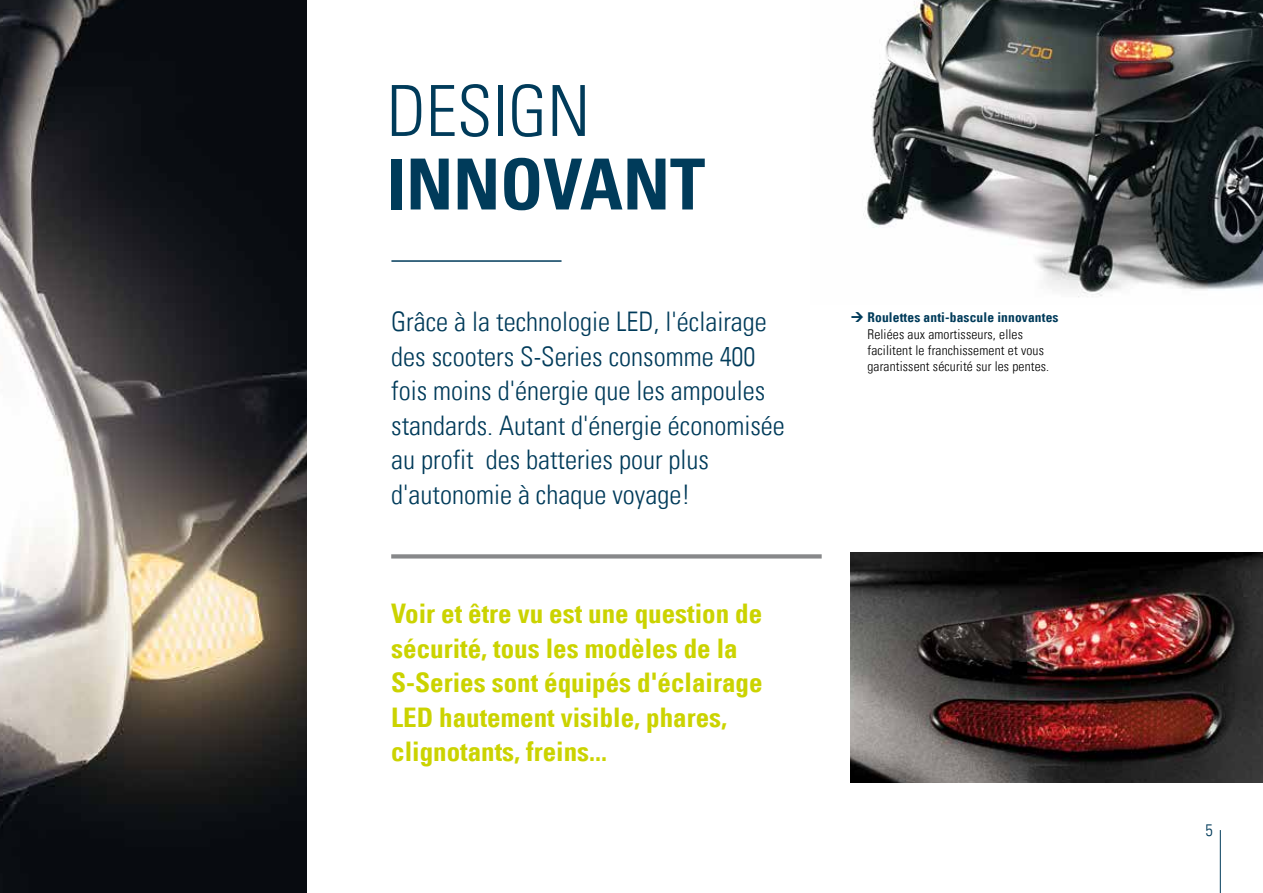
<style>
.page{position:relative;width:1263px;height:893px;background:#fff}
.page>*{position:absolute;margin:0;border:0;box-sizing:border-box;transform-origin:0 0}
.t1{font:70.5px "Univers Com 67 Bold Cond";color:#003b5a}
.t2{font:70.5px "Univers Com 47 Light Cond";color:#003b5a}
.t3{font:27px/34.5px "Univers Com 47 Light Cond";color:#003b5a}
.t4{font:27px/34.5px "Univers Com 67 Bold Cond";color:#cbd300}
.t5{font:16.5px "Univers Com 47 Light Cond";color:#003b5a}
.t6{font:13.5px/16.5px "Univers Com 47 Light Cond";letter-spacing:.01em;color:#000}
.t7{font:13.5px "Univers Com 67 Bold Cond";letter-spacing:.01em;color:#003b5a}
</style>
<div class="page">
<img style="left:0;top:0;width:306px;height:893px">
<img style="left:863px;top:0;width:400px;height:297px">
<svg style="left:391px;top:554px;width:431px;height:4px;background:#8f9092"></svg>
<hr style="left:1220px;top:830px;width:1px;height:63px;background:#003b5a">
<img style="left:850px;top:553px;width:413px;height:229px">
<hr style="left:391px;top:260px;width:170px;height:2px;background:#003b5a">
<h1 class="t2" style="left:387px;top:69px;width:71px">design</h1>
<h1 class="t1" style="left:387px;top:141px;width:39px">inno</h1>
<h1 class="t1" style="left:543px;top:141px;width:80px">vant</h1>
<p class="t3" style="left:391px;top:304px;width:395px">Grâce à la technologie LED, l'éclairage des scooters S-Series consomme 400 fois moins d'énergie que les ampoules standards. Autant d'énergie économisée au profit des batteries pour plus d'autonomie à chaque voyage!</p>
<p class="t4" style="left:391px;top:596px;width:373px">Voir et être vu est une question de sécurité, tous les modèles de la<br>S-Series sont équipés d'éclairage<br>LED hautement visible, phares, clignotants, freins...</p>
<p class="t7" style="left:867px;top:309px;width:193px">Roulettes anti-bascule innovantes</p>
<p class="t6" style="left:867px;top:325px;width:183px">Reliées aux amortisseurs, elles facilitent le franchissement et vous garantissent sécurité sur les pentes.</p>
<p class="t5" style="left:1205px;top:820px;width:9px">5</p>
</div>
